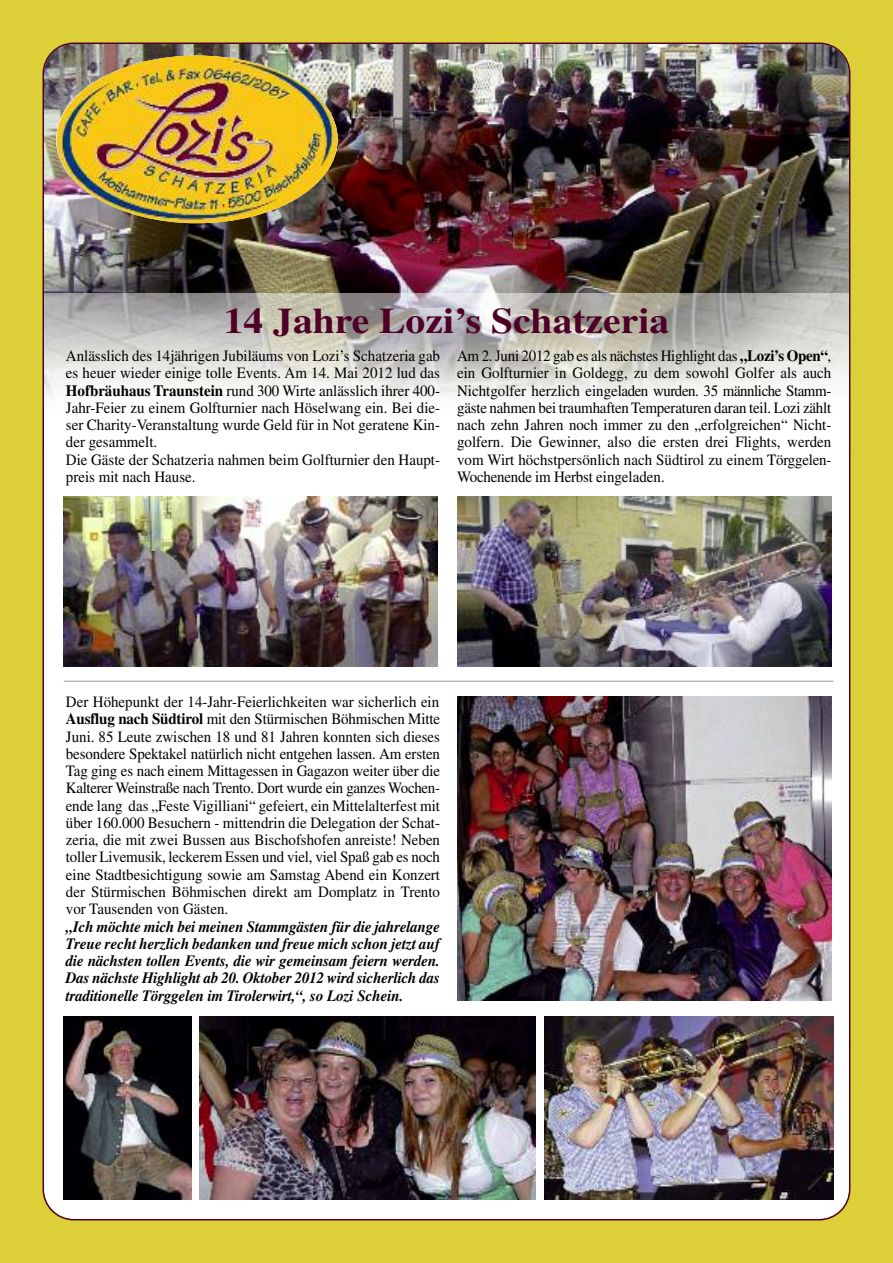
<style>
.page{position:relative;width:893px;height:1263px;background:#ddcf38}
.page>*{position:absolute;margin:0;border:0;box-sizing:border-box;transform-origin:0 0}
.t1{font:700 36px "Times";color:#4e0026;scale:1.1 1}
.t2{font:15.75px/17.2px "Times";color:#000;text-align:justify;scale:.95 1}
.t3{font:italic 700 15.75px/17.2px "Times";letter-spacing:-.01em;color:#000;text-align:justify;scale:.95 1}
.s1{font-weight:700}
</style>
<div class="page">
<img style="left:43px;top:43px;width:807px;height:1177px">
<img style="left:56px;top:56px;width:282px;height:167px;border-radius:50%">
<img style="left:44px;top:293px;width:805px;height:156px">
<img style="left:64px;top:496px;width:374px;height:170px">
<img style="left:457px;top:496px;width:374px;height:170px">
<img style="left:457px;top:697px;width:374px;height:303px">
<img style="left:64px;top:1016px;width:127px;height:183px">
<img style="left:200px;top:1016px;width:336px;height:183px">
<img style="left:545px;top:1016px;width:288px;height:183px">
<hr style="left:64px;top:681px;width:769px;height:1px;background:#999">
<h1 class="t1" style="left:224px;top:309px;width:406px">14 Jahre Lozi’s Schatzeria</h1>
<p class="t2" style="left:66px;top:349px;width:395px;text-align:left">Anlässlich des 14jährigen Jubiläums von Lozi’s Schatzeria gab es heuer wieder einige tolle Events. Am 14. Mai 2012 lud das <span class="s1">Hofbräuhaus Traunstein</span> rund 300 Wirte anlässlich ihrer 400- Jahr-Feier zu einem Golfturnier nach Höselwang ein. Bei die&shy;ser Charity-Veranstaltung wurde Geld für in Not geratene Kin&shy;der gesammelt.<br>Die Gäste der Schatzeria nahmen beim Golfturnier den Haupt&shy;preis mit nach Hause.</p>
<p class="t2" style="left:457px;top:349px;width:395px">Am 2. Juni 2012 gab es als nächstes Highlight das <span class="s1">„Lozi’s Open“</span>, ein Golfturnier in Goldegg, zu dem sowohl Golfer als auch Nichtgolfer herzlich eingeladen wurden. 35 männliche Stamm&shy;gäste nahmen bei traumhaften Temperaturen daran teil. Lozi zählt nach zehn Jahren noch immer zu den „erfolgreichen“ Nicht&shy;golfern. Die Gewinner, also die ersten drei Flights, werden vom Wirt höchstpersönlich nach Südtirol zu einem Törggelen-Wochenende im Herbst eingeladen.</p>
<p class="t2" style="left:66px;top:695px;width:395px">Der Höhepunkt der 14-Jahr-Feierlichkeiten war sicherlich ein <span class="s1">Ausflug nach Südtirol</span> mit den Stürmischen Böhmischen Mitte Juni. 85 Leute zwischen 18 und 81 Jahren konnten sich dieses besondere Spektakel natürlich nicht entgehen lassen. Am ersten Tag ging es nach einem Mittagessen in Gagazon weiter über die Kalterer Weinstraße nach Trento. Dort wurde ein ganzes Wochen&shy;ende lang das „Feste Vigilliani“ gefeiert, ein Mittelalterfest mit über 160.000 Besuchern - mittendrin die Delegation der Schat&shy;zeria, die mit zwei Bussen aus Bischofshofen anreiste! Neben toller Livemusik, leckerem Essen und viel, viel Spaß gab es noch eine Stadtbesichtigung sowie am Samstag Abend ein Konzert der Stürmischen Böhmischen direkt am Domplatz in Trento vor Tausenden von Gästen.</p>
<p class="t3" style="left:66px;top:919px;width:395px">„Ich möchte mich bei meinen Stammgästen für die jahrelange Treue recht herzlich bedanken und freue mich schon jetzt auf die nächsten tollen Events, die wir gemeinsam feiern werden.<br>Das nächste Highlight ab 20. Oktober 2012 wird sicherlich das traditionelle Törggelen im Tirolerwirt,“, so Lozi Schein.</p>
</div>
